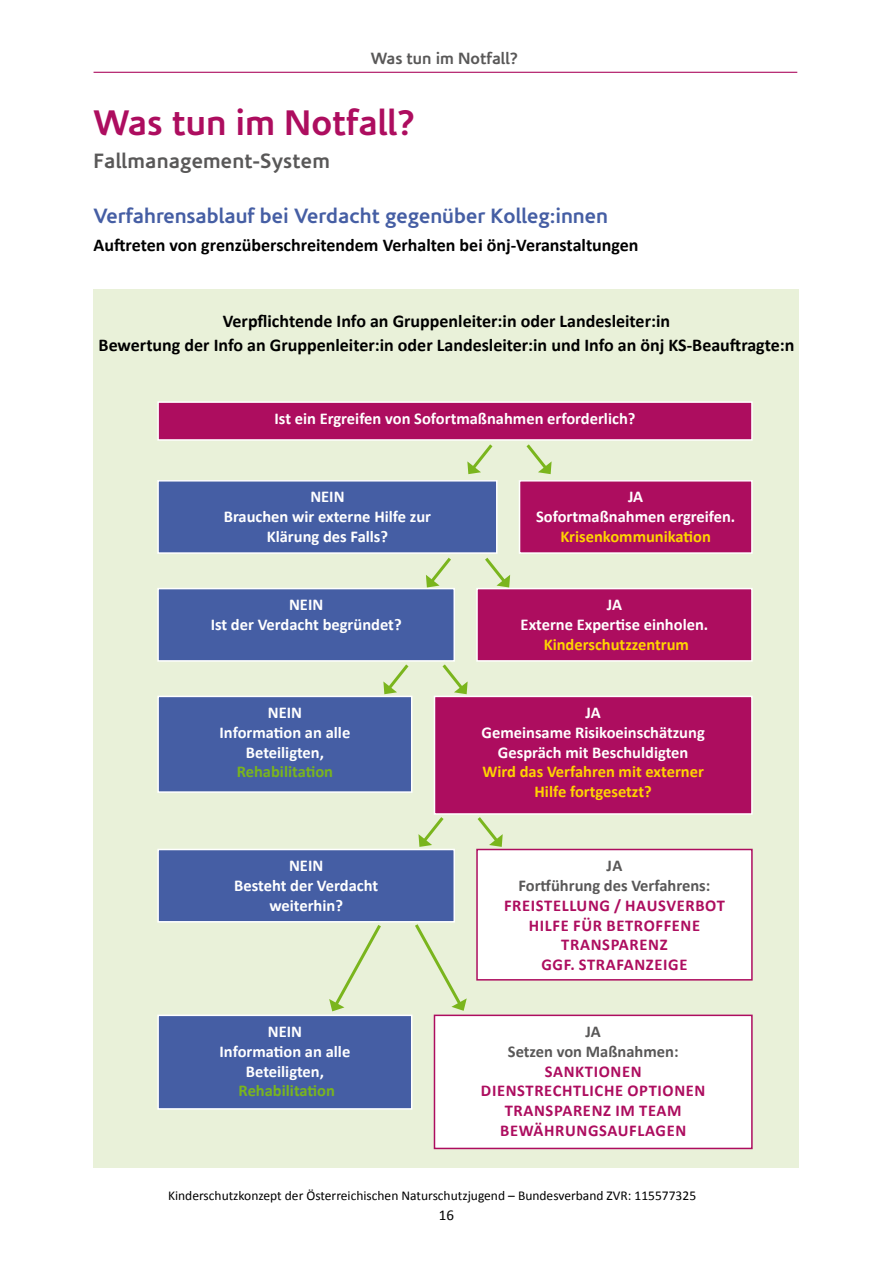
<style>
.page{position:relative;width:893px;height:1263px;background:#fff}
.page>*{position:absolute;margin:0;border:0;box-sizing:border-box;transform-origin:0 0}
.Heading_1{font:700 36px "Corisande";color:#ad0d5f}
.Heading_2{font:700 21px "Corisande";color:#455ea4}
.t1{font:700 21px "Corisande";letter-spacing:.01em;color:#595858}
.t2{font:700 18px "Calibri";color:#000}
.t3{font:700 16.5px/19.8px "Calibri";color:#fff;text-align:center}
.t4{font:700 16.5px "Calibri";letter-spacing:.04em;color:#ad0d5f}
.t5{font:700 16.5px "Calibri";color:#ffd400}
.t6{font:700 16.5px "Calibri";color:#595858}
.t7{font:700 16.5px "Calibri";color:#7ab51d}
.t8{font:700 16.5px "Corisande";color:#595858}
.t9{font:15px "Calibri";color:#000}
.t10{font:13.5px "Calibri";color:#000}
.s1{color:#ffd400}
</style>
<div class="page">
<div style="left:93px;top:289px;width:706px;height:878px;background:#e9f1d9"></div>
<hr style="left:94px;top:72px;width:703px;height:1px;background:#ad0d5f">
<div style="left:477px;top:849px;width:275px;height:131px;background:#fff"></div>
<div style="left:476px;top:849px;width:277px;height:131px;border:2px solid #ad0d5f"></div>
<div style="left:434px;top:1015px;width:318px;height:133px;background:#fff"></div>
<div style="left:434px;top:1014px;width:319px;height:135px;border:2px solid #ad0d5f"></div>
<div style="left:158px;top:1015px;width:254px;height:94px;background:#455ea4"></div>
<div style="left:157px;top:1014px;width:255px;height:96px;border:2px solid #fff"></div>
<div style="left:158px;top:696px;width:254px;height:96px;background:#455ea4"></div>
<div style="left:157px;top:696px;width:255px;height:97px;border:2px solid #fff"></div>
<div style="left:158px;top:589px;width:296px;height:72px;background:#455ea4"></div>
<div style="left:157px;top:588px;width:298px;height:74px;border:2px solid #fff"></div>
<div style="left:158px;top:481px;width:339px;height:72px;background:#455ea4"></div>
<div style="left:157px;top:480px;width:340px;height:74px;border:2px solid #fff"></div>
<div style="left:519px;top:481px;width:233px;height:72px;background:#ad0d5f"></div>
<div style="left:519px;top:480px;width:234px;height:74px;border:2px solid #fff"></div>
<div style="left:477px;top:589px;width:275px;height:72px;background:#ad0d5f"></div>
<div style="left:476px;top:588px;width:277px;height:74px;border:2px solid #fff"></div>
<div style="left:434px;top:696px;width:318px;height:118px;background:#ad0d5f"></div>
<div style="left:434px;top:696px;width:319px;height:119px;border:2px solid #fff"></div>
<div style="left:158px;top:849px;width:296px;height:73px;background:#455ea4"></div>
<div style="left:157px;top:849px;width:298px;height:73px;border:2px solid #fff"></div>
<div style="left:158px;top:402px;width:594px;height:38px;background:#ad0d5f"></div>
<div style="left:157px;top:401px;width:596px;height:40px;border:2px solid #fff"></div>
<svg style="left:467px;top:444px;width:26px;height:30px"></svg>
<svg style="left:526px;top:444px;width:26px;height:30px"></svg>
<svg style="left:383px;top:661px;width:29px;height:33px"></svg>
<svg style="left:329px;top:921px;width:55px;height:90px"></svg>
<svg style="left:439px;top:661px;width:29px;height:33px"></svg>
<svg style="left:412px;top:921px;width:55px;height:90px"></svg>
<svg style="left:426px;top:557px;width:25px;height:30px"></svg>
<svg style="left:485px;top:557px;width:25px;height:30px"></svg>
<svg style="left:418px;top:814px;width:29px;height:33px"></svg>
<svg style="left:475px;top:814px;width:28px;height:33px"></svg>
<p class="t8" style="left:371px;top:49px;width:149px">Was tun im Notfall?</p>
<p class="Heading_1" style="left:94px;top:102px;width:323px">Was tun im Notfall?</p>
<p class="t1" style="left:94px;top:149px;width:238px">Fallmanagement-System</p>
<p class="Heading_2" style="left:94px;top:204px;width:516px">Verfahrensablauf bei Verdacht gegenüber Kolleg:innen</p>
<p class="t2" style="left:94px;top:234px;width:547px">Auftreten von grenzüberschreitendem Verhalten bei önj-Veranstaltungen</p>
<p class="t2" style="left:223px;top:310px;width:449px">Verpflichtende Info an Gruppenleiter:in oder Landesleiter:in</p>
<p class="t2" style="left:99px;top:334px;width:697px">Bewertung der Info an Gruppenleiter:in oder Landesleiter:in und Info an önj KS-Beauftragte:n</p>
<p class="t3" style="left:275px;top:408px;width:362px">Ist ein Ergreifen von Sofortmaßnahmen erforderlich?</p>
<p class="t3" style="left:310px;top:487px;width:36px">NEIN</p>
<p class="t3" style="left:224px;top:507px;width:209px">Brauchen wir externe Hilfe zur</p>
<p class="t3" style="left:267px;top:527px;width:123px">Klärung des Falls?</p>
<p class="t3" style="left:628px;top:487px;width:17px">JA</p>
<p class="t3" style="left:536px;top:507px;width:201px">Sofortmaßnahmen ergreifen.<br><span class="s1">Krisenkommunikation</span></p>
<p class="t3" style="left:289px;top:595px;width:36px">NEIN</p>
<p class="t3" style="left:211px;top:615px;width:192px">Ist der Verdacht begründet?</p>
<p class="t3" style="left:607px;top:595px;width:17px">JA</p>
<p class="t3" style="left:521px;top:615px;width:189px">Externe Expertise einholen.</p>
<p class="t5" style="left:544px;top:634px;width:147px">Kinderschutzzentrum</p>
<p class="t3" style="left:268px;top:703px;width:36px">NEIN</p>
<p class="t3" style="left:220px;top:722px;width:132px">Information an alle</p>
<p class="t3" style="left:246px;top:742px;width:80px">Beteiligten,</p>
<p class="t7" style="left:237px;top:761px;width:98px">Rehabilitation</p>
<p class="t3" style="left:586px;top:703px;width:17px">JA</p>
<p class="t3" style="left:482px;top:722px;width:225px">Gemeinsame Risikoeinschätzung</p>
<p class="t3" style="left:498px;top:742px;width:192px">Gespräch mit Beschuldigten</p>
<p class="t5" style="left:482px;top:761px;width:223px">Wird das Verfahren mit externer</p>
<p class="t5" style="left:535px;top:781px;width:119px">Hilfe fortgesetzt?</p>
<p class="t3" style="left:289px;top:856px;width:36px">NEIN</p>
<p class="t3" style="left:234px;top:875px;width:145px">Besteht der Verdacht</p>
<p class="t3" style="left:269px;top:895px;width:75px">weiterhin?</p>
<p class="t6" style="left:607px;top:855px;width:17px">JA</p>
<p class="t6" style="left:518px;top:875px;width:193px">Fortführung des Verfahrens:</p>
<p class="t4" style="left:504px;top:895px;width:222px">FREISTELLUNG / HAUSVERBOT</p>
<p class="t4" style="left:529px;top:914px;width:173px">HILFE FÜR BETROFFENE</p>
<p class="t4" style="left:561px;top:934px;width:108px">TRANSPARENZ</p>
<p class="t4" style="left:541px;top:954px;width:147px">GGF. STRAFANZEIGE</p>
<p class="t3" style="left:268px;top:1021px;width:36px">NEIN</p>
<p class="t3" style="left:220px;top:1041px;width:132px">Information an alle</p>
<p class="t3" style="left:246px;top:1061px;width:80px">Beteiligten,</p>
<p class="t7" style="left:239px;top:1080px;width:98px">Rehabilitation</p>
<p class="t6" style="left:586px;top:1021px;width:17px">JA</p>
<p class="t6" style="left:508px;top:1041px;width:172px">Setzen von Maßnahmen:</p>
<p class="t4" style="left:545px;top:1060px;width:98px">SANKTIONEN</p>
<p class="t4" style="left:481px;top:1080px;width:226px">DIENSTRECHTLICHE OPTIONEN</p>
<p class="t4" style="left:505px;top:1100px;width:178px">TRANSPARENZ IM TEAM</p>
<p class="t4" style="left:500px;top:1120px;width:188px">BEWÄHRUNGSAUFLAGEN</p>
<p class="t10" style="left:168px;top:1187px;width:530px">Kinderschutzkonzept der Österreichischen Naturschutzjugend – Bundesverband ZVR: 115577325</p>
<p class="t9" style="left:439px;top:1206px;width:17px">16</p>
</div>
